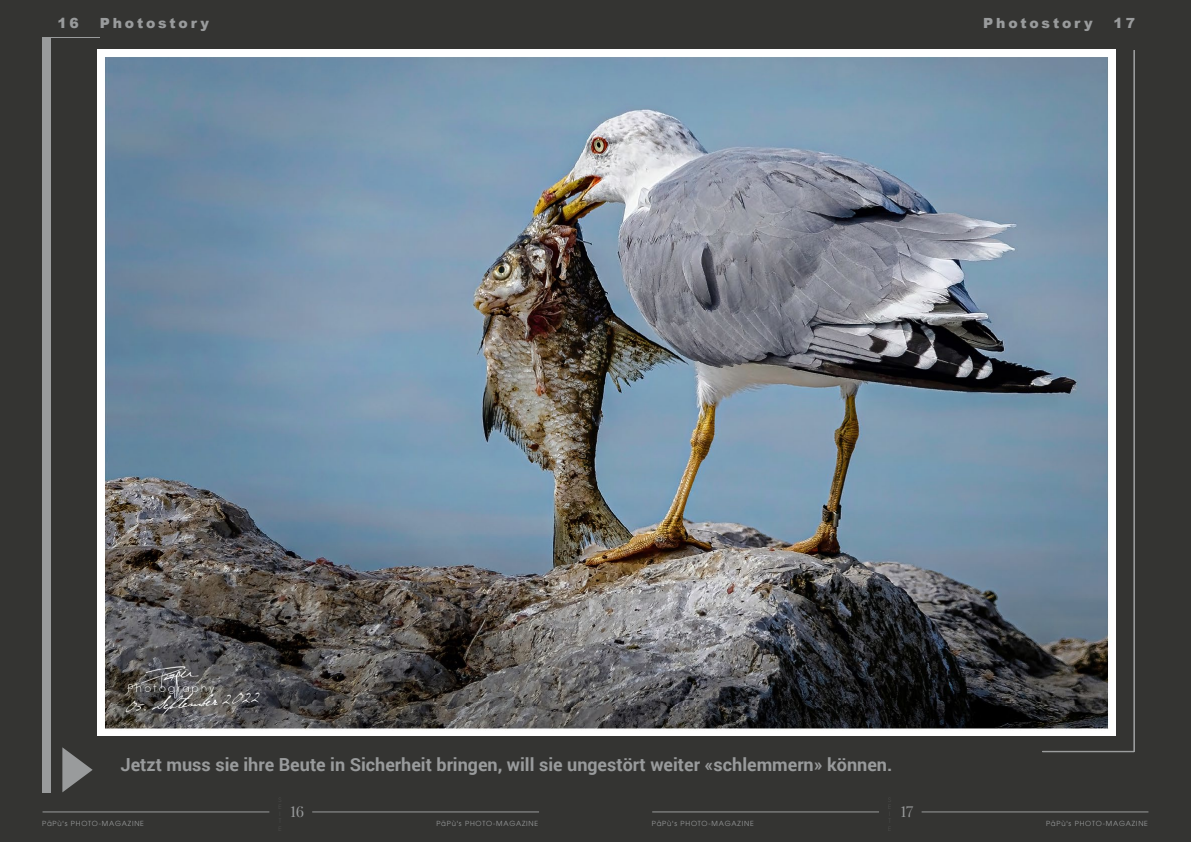
<style>
.page{position:relative;width:1191px;height:842px;background:#343432}
.page>*{position:absolute;margin:0;border:0;box-sizing:border-box;transform-origin:0 0}
.t1{font:700 18px "Roboto";color:#999b9c}
.t2{font:15px "Playfair Display";color:#999b9c}
.t3{font:900 14px "Arial";letter-spacing:.2em;color:#999b9c}
.t4{font:7px "Avant Garde LT";letter-spacing:.11em;color:#999b9c}
</style>
<div class="page">
<hr style="left:652px;top:811px;width:227px;height:1px;background:#999b9c">
<hr style="left:921px;top:811px;width:227px;height:1px;background:#999b9c">
<hr style="left:43px;top:811px;width:226px;height:1px;background:#999b9c">
<hr style="left:312px;top:811px;width:227px;height:1px;background:#999b9c">
<div style="left:43px;top:37px;width:8px;height:755px;background:#999b9c"></div>
<hr style="left:43px;top:37px;width:57px;height:1px;background:#999b9c">
<hr style="left:1042px;top:751px;width:92px;height:1px;background:#999b9c">
<hr style="left:1134px;top:50px;width:1px;height:701px;background:#999b9c">
<svg style="left:62px;top:747px;width:31px;height:45px"></svg>
<img style="left:97px;top:50px;width:1018px;height:685px">
<p class="t3" style="left:57px;top:13px;width:23px">16</p>
<p class="t3" style="left:100px;top:13px;width:111px">Photostory</p>
<p class="t3" style="left:983px;top:13px;width:111px">Photostory</p>
<p class="t3" style="left:1113px;top:13px;width:23px">17</p>
<p class="t1" style="left:120px;top:751px;width:773px">Jetzt muss sie ihre Beute in Sicherheit bringen, will sie ungestört weiter «schlemmern» können.</p>
<p class="t2" style="left:290px;top:802px;width:15px">16</p>
<p class="t2" style="left:901px;top:802px;width:14px">17</p>
<p class="t4" style="left:42px;top:819px;width:103px">PäPù's PHOTO-MAGAZINE</p>
<p class="t4" style="left:436px;top:819px;width:103px">PäPù's PHOTO-MAGAZINE</p>
<p class="t4" style="left:652px;top:819px;width:103px">PäPù's PHOTO-MAGAZINE</p>
<p class="t4" style="left:1046px;top:819px;width:103px">PäPù's PHOTO-MAGAZINE</p>
</div>
